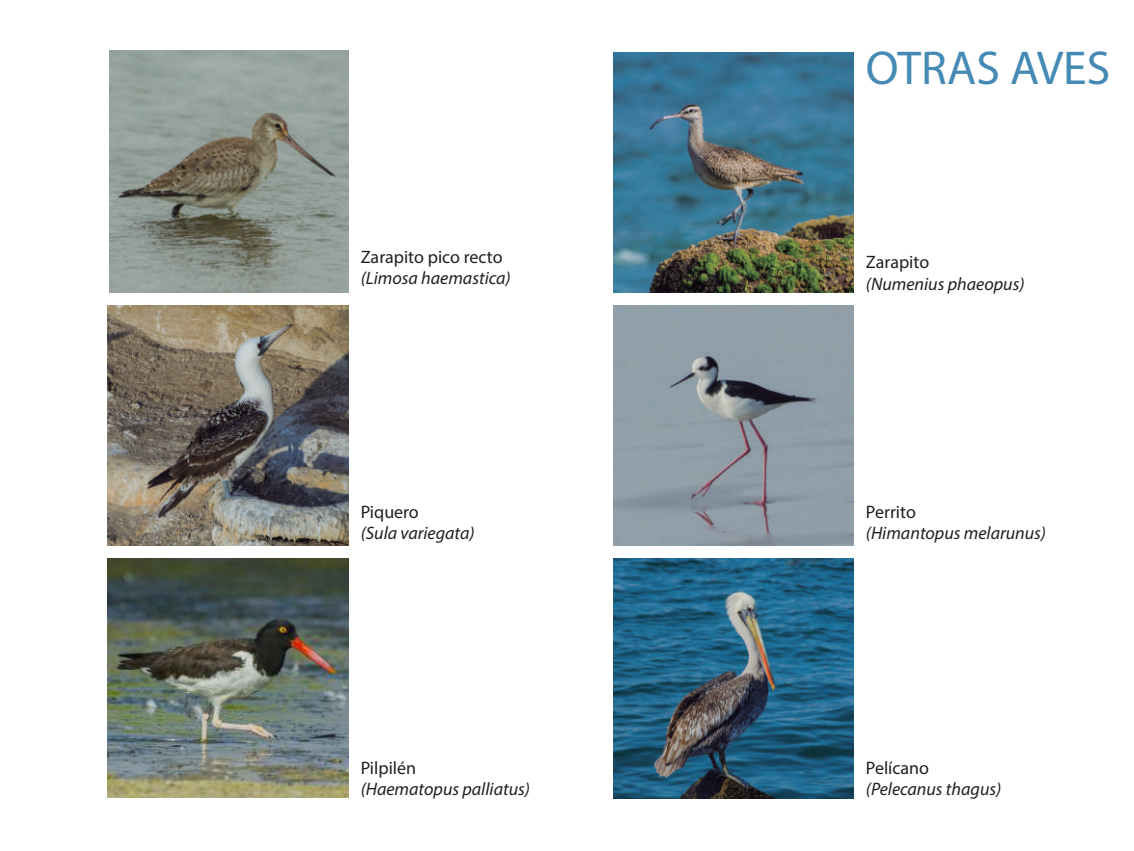
<style>
.page{position:relative;width:1134px;height:851px;background:#fff}
.page>*{position:absolute;margin:0;border:0;box-sizing:border-box;transform-origin:0 0}
.t1{font:47.6px "Myriad Pro";color:#448ab4}
.t2{font:italic 18px "Myriad Pro";color:#231f20}
.t3{font:18px "Myriad Pro";color:#231f20}
</style>
<div class="page">
<img style="left:613px;top:558px;width:240px;height:240px">
<img style="left:613px;top:305px;width:240px;height:240px">
<img style="left:108px;top:558px;width:240px;height:239px">
<img style="left:108px;top:305px;width:240px;height:240px">
<img style="left:613px;top:53px;width:240px;height:240px">
<img style="left:109px;top:51px;width:239px;height:242px">
<h1 class="t1" style="left:866px;top:38px;width:246px">OTRAS AVES</h1>
<p class="t3" style="left:361px;top:245px;width:143px">Zarapito pico recto</p>
<p class="t2" style="left:361px;top:267px;width:151px">(Limosa haemastica)</p>
<p class="t3" style="left:866px;top:251px;width:65px">Zarapito</p>
<p class="t2" style="left:866px;top:273px;width:160px">(Numenius phaeopus)</p>
<p class="t3" style="left:361px;top:500px;width:60px">Piquero</p>
<p class="t2" style="left:361px;top:522px;width:116px">(Sula variegata)</p>
<p class="t3" style="left:866px;top:500px;width:52px">Perrito</p>
<p class="t2" style="left:866px;top:522px;width:182px">(Himantopus melarunus)</p>
<p class="t3" style="left:361px;top:756px;width:57px">Pilpilén</p>
<p class="t2" style="left:361px;top:778px;width:171px">(Haematopus palliatus)</p>
<p class="t3" style="left:866px;top:756px;width:65px">Pelícano</p>
<p class="t2" style="left:866px;top:778px;width:137px">(Pelecanus thagus)</p>
</div>
